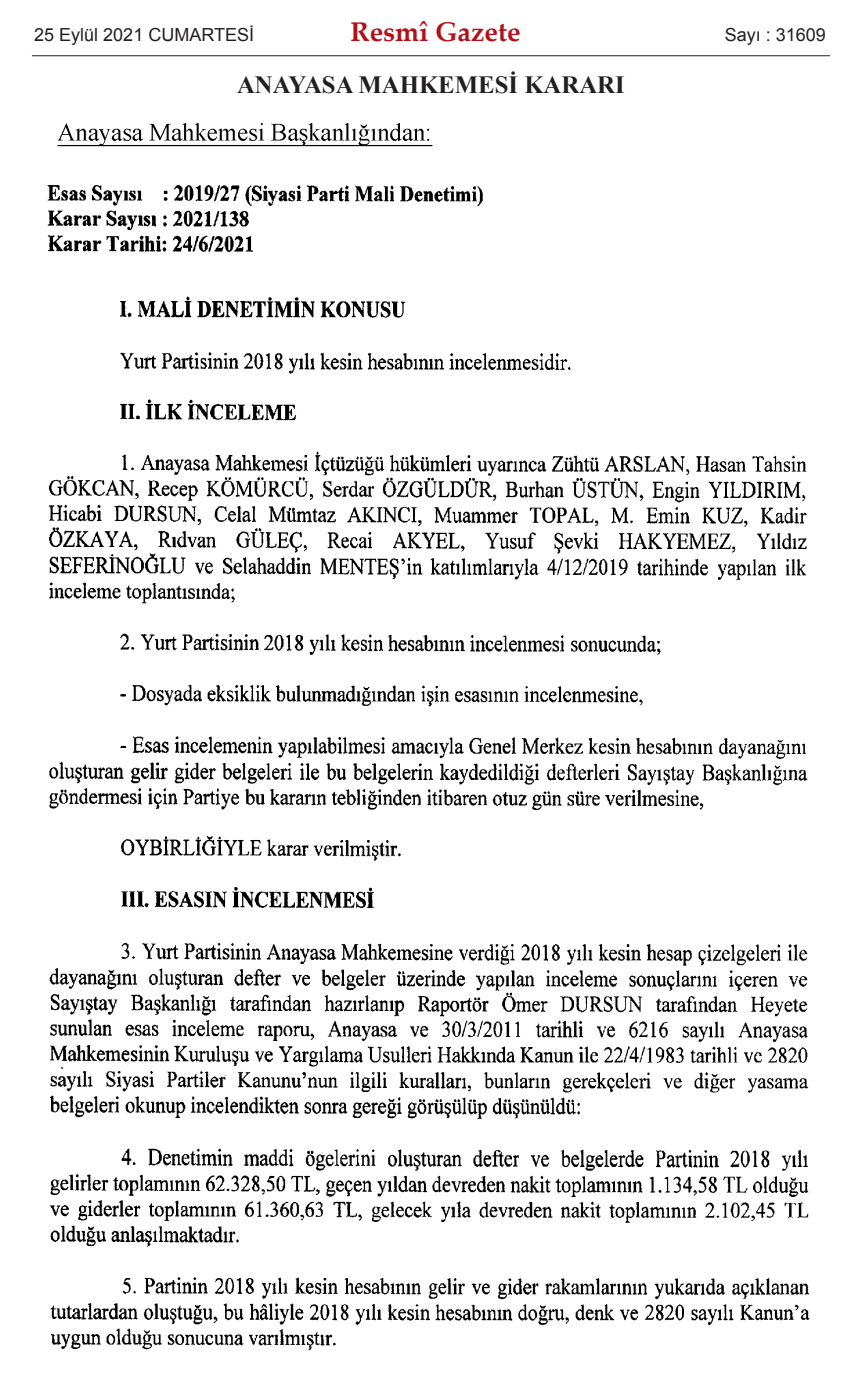
<style>
.page{position:relative;width:862px;height:1397px;background:#fff}
.page>*{position:absolute;margin:0;border:0;box-sizing:border-box;transform-origin:0 0}
.t1{font:700 27px "Palatino Linotype";color:#b40e16}
.t2{font:700 24.75px "Times New Roman";color:#231f20}
.t3{font:18px "Arial";color:#231f20}
</style>
<div class="page">
<img style="left:47px;top:123px;width:763px;height:1228px">
<hr style="left:32px;top:55px;width:797px;height:1px;background:#231f20">
<p class="t3" style="left:34px;top:25px;width:221px">25 Eylül 2021 CUMARTESİ</p>
<h1 class="t1" style="left:350px;top:21px;width:171px">Resmî Gazete</h1>
<p class="t3" style="left:724px;top:25px;width:103px">Sayı : 31609</p>
<h2 class="t2" style="left:237px;top:71px;width:389px">ANAYASA MAHKEMESİ KARARI</h2>
</div>
